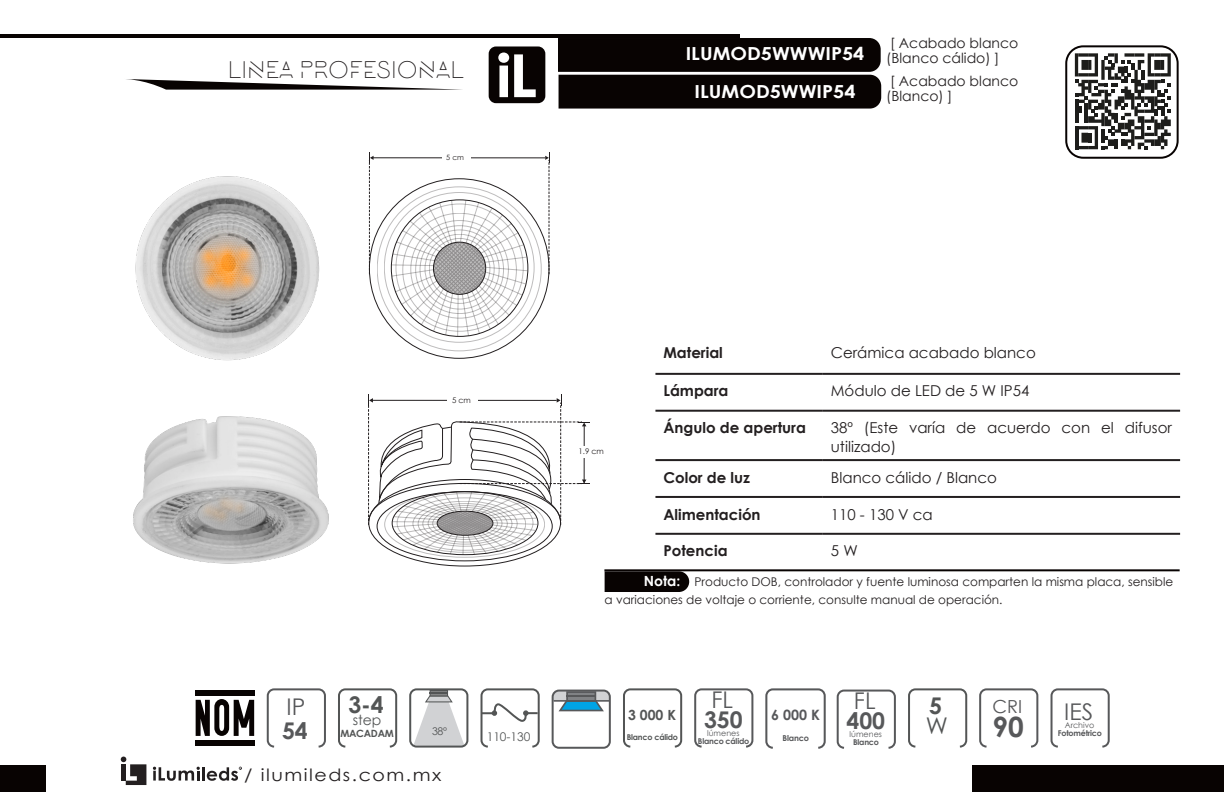
<style>
.page{position:relative;width:1224px;height:792px;background:#fff}
.page>*{position:absolute;margin:0;border:0;box-sizing:border-box;transform-origin:0 0}
.t1{font:700 28px "Century Gothic";color:#57585a}
.t2{font:24px "Lombok";color:#231f20}
.t3{font:23px "Century Gothic";color:#57585a}
.t4{font:700 23px "Century Gothic";color:#57585a}
.t5{font:700 23px "Century Gothic";color:#535555}
.t6{font:23px "Century Gothic";color:#535555}
.t7{font:700 18px "Century Gothic";color:#fff;scale:1.1 1}
.t8{font:18px "Century Gothic";color:#57585a}
.t9{font:17px "Century Gothic";letter-spacing:.08em;color:#231f20;scale:1.12 1}
.t10{font:15px/18.8px "Century Gothic";color:#231f20}
.t11{font:700 15px "Century Gothic";color:#231f20}
.t12{font:700 14.2px "Century Gothic";color:#57585a}
.t13{font:14px/15px "Century Gothic";color:#231f20}
.t14{font:700 14px "Century Gothic";color:#535555}
.t15{font:14px "Century Gothic";color:#535555}
.tables_CONTENT{font:12px/18px "Century Gothic";color:#231f20}
.t16{font:12px "Century Gothic";color:#535555}
.t17{font:10.6px "Century Gothic";color:#535555}
.t18{font:700 10px "Century Gothic";letter-spacing:-.025em;color:#535555}
.t19{font:700 8.2px "Century Gothic";letter-spacing:-.025em;color:#57585a}
.t20{font:700 8px "Century Gothic";letter-spacing:-.025em;color:#57585a}
.t21{font:8px "Century Gothic";color:#57585a}
.t22{font:700 8px "Century Gothic";letter-spacing:-.025em;color:#535555}
.t23{font:7.8px "Century Gothic";color:#231f20}
.t24{font:7.2px "Century Gothic";color:#231f20}
.s1{font-weight:700;font-size:14px;color:#fff}
</style>
<div class="page">
<div style="left:1065px;top:45px;width:114px;height:114px;border:2px solid #080302;border-radius:17px"></div>
<hr style="left:0;top:34px;width:739px;height:4px;background:#080302">
<div style="left:0;top:765px;width:45px;height:27px;background:#080302"></div>
<div style="left:972px;top:765px;width:252px;height:27px;background:#080302"></div>
<hr style="left:202px;top:767px;width:3px;height:14px;background:#231f20">
<svg style="left:207px;top:767px;width:35px;height:14px"></svg>
<svg style="left:153px;top:767px;width:47px;height:14px"></svg>
<svg style="left:121px;top:757px;width:25px;height:28px"></svg>
<div style="left:121px;top:764px;width:5px;height:17px;background:#231f20"></div>
<svg style="left:605px;top:571px;width:84px;height:21px;background:#100b0a"></svg>
<hr style="left:604px;top:569px;width:576px;height:2px;background:#080302">
<img style="left:135px;top:171px;width:246px;height:190px">
<img style="left:133px;top:416px;width:196px;height:148px">
<hr style="left:372px;top:157px;width:173px;height:1px;background:#231f20">
<div style="left:442px;top:153px;width:28px;height:10px;background:#fff"></div>
<svg style="left:369px;top:152px;width:5px;height:122px"></svg>
<svg style="left:545px;top:152px;width:5px;height:122px"></svg>
<svg style="left:391px;top:200px;width:136px;height:136px"></svg>
<svg style="left:368px;top:395px;width:222px;height:160px"></svg>
<svg style="left:1075px;top:53px;width:96px;height:96px"></svg>
<svg style="left:558px;top:38px;width:323px;height:71px;background:#14100f"></svg>
<hr style="left:655px;top:373px;width:168px;height:2px;background:#231f20">
<hr style="left:823px;top:373px;width:357px;height:2px;background:#231f20">
<hr style="left:655px;top:410px;width:168px;height:2px;background:#231f20">
<hr style="left:823px;top:410px;width:357px;height:2px;background:#231f20">
<hr style="left:655px;top:459px;width:168px;height:2px;background:#231f20">
<hr style="left:823px;top:459px;width:357px;height:2px;background:#231f20">
<hr style="left:655px;top:496px;width:168px;height:2px;background:#231f20">
<hr style="left:823px;top:496px;width:357px;height:2px;background:#231f20">
<hr style="left:655px;top:533px;width:168px;height:2px;background:#231f20">
<hr style="left:823px;top:533px;width:357px;height:2px;background:#231f20">
<div style="left:489px;top:46px;width:56px;height:57px;background:#080302;border-radius:7px"></div>
<svg style="left:498px;top:53px;width:38px;height:44px"></svg>
<svg style="left:553px;top:691px;width:55px;height:20px"></svg>
<hr style="left:566px;top:696px;width:30px;height:1px;background:#57585a">
<div style="left:552px;top:690px;width:59px;height:59px;border:2px solid #57585a;border-radius:6px"></div>
<hr style="left:554px;top:700px;width:55px;height:2px;background:#57585a">
<div style="left:267px;top:688px;width:59px;height:60px;border:2px solid #57585a;border-radius:6px"></div>
<div style="left:196px;top:690px;width:59px;height:5px;background:#080302"></div>
<div style="left:196px;top:741px;width:59px;height:5px;background:#080302"></div>
<svg style="left:196px;top:699px;width:58px;height:37px"></svg>
<div style="left:338px;top:688px;width:59px;height:60px;border:2px solid #535555;border-radius:6px"></div>
<div style="left:694px;top:688px;width:59px;height:60px;border:2px solid #57585a;border-radius:6px"></div>
<div style="left:1051px;top:688px;width:59px;height:60px;border:2px solid #57585a;border-radius:6px"></div>
<div style="left:837px;top:690px;width:59px;height:59px;border:2px solid #57585a;border-radius:6px"></div>
<div style="left:765px;top:688px;width:61px;height:61px;border:2px solid #57585a;border-radius:6px"></div>
<div style="left:623px;top:688px;width:59px;height:60px;border:2px solid #535555;border-radius:6px"></div>
<div style="left:979px;top:688px;width:59px;height:60px;border:2px solid #57585a;border-radius:6px"></div>
<div style="left:908px;top:688px;width:59px;height:60px;border:2px solid #535555;border-radius:6px"></div>
<div style="left:481px;top:688px;width:59px;height:60px;border:2px solid #535555;border-radius:6px"></div>
<svg style="left:480px;top:702px;width:60px;height:21px"></svg>
<svg style="left:413px;top:691px;width:52px;height:54px"></svg>
<div style="left:409px;top:688px;width:59px;height:60px;border:2px solid #535555;border-radius:6px"></div>
<svg style="left:126px;top:79px;width:336px;height:11px"></svg>
<p class="t2" style="left:228px;top:58px;width:238px">LINEA PROFESIONAL</p>
<p class="t24" style="left:446px;top:153px;width:19px">5 cm</p>
<p class="t7" style="left:686px;top:40px;width:164px">ILUMOD5WWWIP54</p>
<p class="t7" style="left:695px;top:78px;width:148px">ILUMOD5WWIP54</p>
<p class="t13" style="left:886px;top:35px;width:134px">[ Acabado blanco (Blanco cálido) ]</p>
<p class="t13" style="left:886px;top:74px;width:134px">[ Acabado blanco (Blanco) ]</p>
<p class="t23" style="left:452px;top:395px;width:20px">5 cm</p>
<p class="t3" style="left:286px;top:691px;width:20px">IP</p>
<p class="t4" style="left:282px;top:714px;width:27px">54</p>
<p class="t5" style="left:348px;top:688px;width:37px">3-4</p>
<p class="t15" style="left:353px;top:711px;width:30px">step</p>
<p class="t18" style="left:340px;top:726px;width:55px">MACADAM</p>
<p class="t17" style="left:432px;top:724px;width:17px">38º</p>
<h3 class="t9" style="left:244px;top:763px;width:178px">/ ilumileds.com.mx</h3>
<p class="t16" style="left:487px;top:729px;width:45px">110-130</p>
<p class="t23" style="left:579px;top:447px;width:27px">1.9 cm</p>
<p class="t11" style="left:663px;top:342px;width:61px">Material</p>
<p class="t10" style="left:831px;top:343px;width:206px">Cerámica acabado blanco</p>
<p class="t11" style="left:663px;top:380px;width:67px">Lámpara</p>
<p class="t10" style="left:831px;top:381px;width:200px">Módulo de LED de 5 W IP54</p>
<p class="t11" style="left:663px;top:416px;width:144px">Ángulo de apertura</p>
<p class="t10" style="left:831px;top:418px;width:343px">38º (Este varía de acuerdo con el difusor utilizado)</p>
<p class="t11" style="left:663px;top:466px;width:88px">Color de luz</p>
<p class="t10" style="left:831px;top:468px;width:168px">Blanco cálido / Blanco</p>
<p class="t11" style="left:663px;top:503px;width:99px">Alimentación</p>
<p class="t10" style="left:831px;top:504px;width:103px">110 - 130 V ca</p>
<p class="t11" style="left:663px;top:540px;width:66px">Potencia</p>
<p class="t10" style="left:831px;top:541px;width:28px">5 W</p>
<p class="tables_CONTENT" style="left:605px;top:573px;width:570px;text-indent:39px"><span class="s1">Nota:</span> Producto DOB, controlador y fuente luminosa comparten la misma placa, sensible a variaciones de voltaje o corriente, consulte manual de operación.</p>
<p class="t14" style="left:628px;top:704px;width:49px">3 000 K</p>
<p class="t22" style="left:627px;top:731px;width:53px">Blanco cálido</p>
<p class="t3" style="left:711px;top:683px;width:23px">FL</p>
<p class="t4" style="left:704px;top:702px;width:40px">350</p>
<p class="t21" style="left:707px;top:727px;width:34px">lúmenes</p>
<p class="t20" style="left:698px;top:735px;width:53px">Blanco cálido</p>
<p class="t12" style="left:771px;top:704px;width:50px">6 000 K</p>
<p class="t19" style="left:783px;top:731px;width:28px">Blanco</p>
<p class="t3" style="left:854px;top:685px;width:23px">FL</p>
<p class="t4" style="left:846px;top:703px;width:40px">400</p>
<p class="t21" style="left:850px;top:728px;width:34px">lúmenes</p>
<p class="t20" style="left:853px;top:736px;width:27px">Blanco</p>
<p class="t5" style="left:929px;top:688px;width:14px">5</p>
<p class="t6" style="left:926px;top:709px;width:24px">W</p>
<p class="t8" style="left:992px;top:694px;width:31px">CRI</p>
<p class="t1" style="left:993px;top:706px;width:33px">90</p>
<p class="t3" style="left:1064px;top:695px;width:30px">IES</p>
<p class="t21" style="left:1065px;top:719px;width:31px">Archivo</p>
<p class="t20" style="left:1058px;top:727px;width:46px">Fotométrico</p>
</div>
